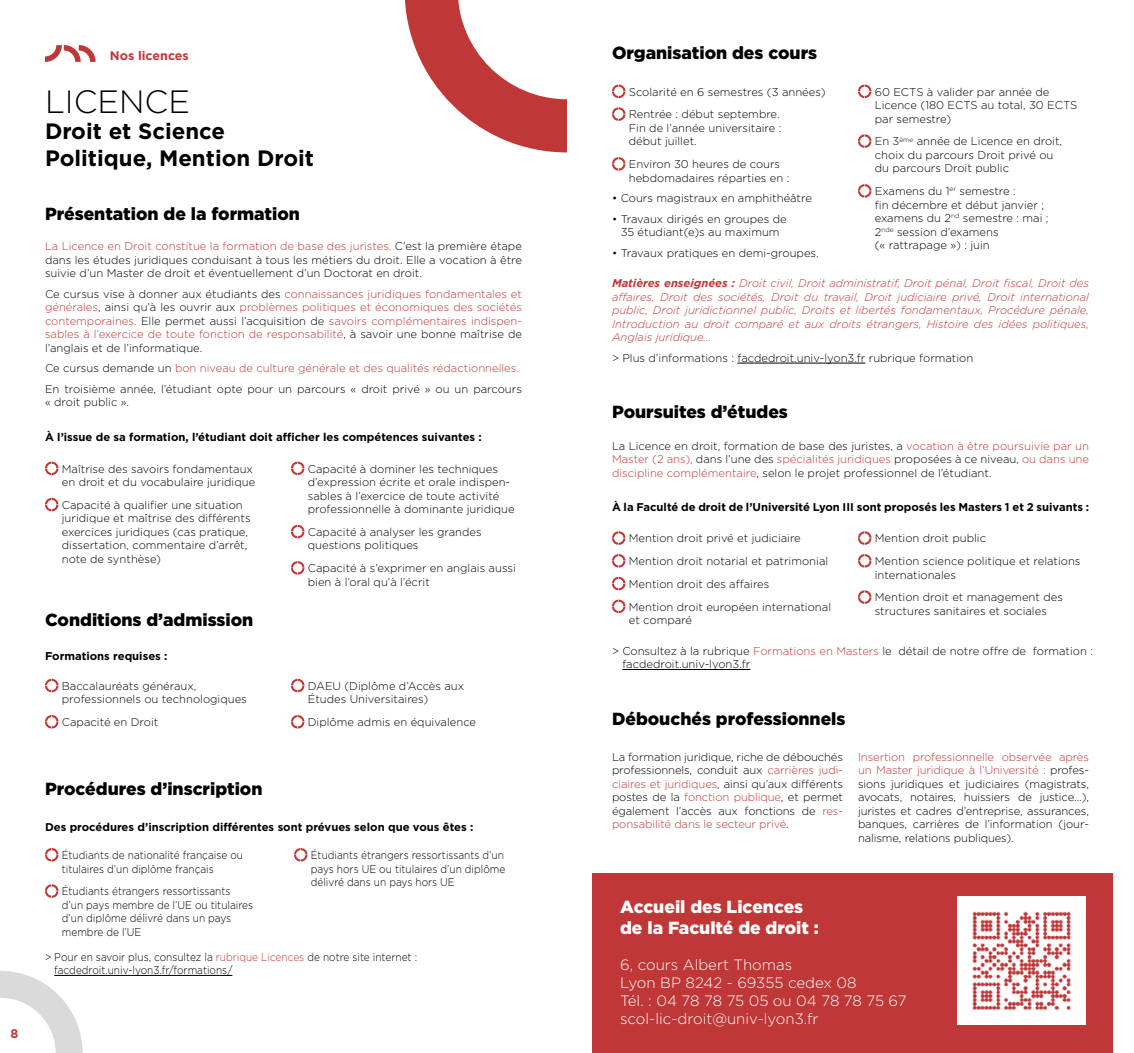
<style>
.page{position:relative;width:1134px;height:1053px;background:#fff}
.page>*{position:absolute;margin:0;border:0;box-sizing:border-box;transform-origin:0 0}
.t1{font:300 32.25px "Gotham";color:#000}
.t2{font:700 22.25px/26.6px "Gotham";color:#000}
.t3{font:900 17.5px "Gotham";color:#000}
.t4{font:900 17.5px/21px "Gotham";color:#fff}
.t5{font:300 15px/18px "Gotham";color:#fff}
.t6{font:700 12.5px "Gotham";color:#c03737}
.t7{font:300 11.25px/13.5px "Gotham";color:#000}
.t8{font:300 11.25px/13.5px "Gotham";color:#000;scale:.9 1}
.t9{font:italic 300 11.25px/13.5px "Gotham";color:#c03737;text-align:justify}
.t10{font:300 11.25px/13.5px "Gotham";color:#c03737;text-align:justify}
.t11{font:700 11.25px "Gotham";color:#000}
.s1{color:#c03737}
.s2{color:#000}
.s3{font-weight:700}
</style>
<div class="page">
<div style="left:592px;top:873px;width:521px;height:179px;background:#c03737"></div>
<svg style="left:45px;top:45px;width:51px;height:17px"></svg>
<svg style="left:405px;top:0;width:162px;height:152px"></svg>
<svg style="left:45px;top:461px;width:13px;height:14px"></svg>
<svg style="left:45px;top:498px;width:13px;height:13px"></svg>
<svg style="left:291px;top:461px;width:13px;height:14px"></svg>
<svg style="left:291px;top:525px;width:13px;height:13px"></svg>
<svg style="left:291px;top:561px;width:13px;height:13px"></svg>
<svg style="left:45px;top:678px;width:13px;height:14px"></svg>
<svg style="left:45px;top:715px;width:13px;height:13px"></svg>
<svg style="left:291px;top:678px;width:13px;height:14px"></svg>
<svg style="left:291px;top:715px;width:13px;height:13px"></svg>
<svg style="left:612px;top:85px;width:13px;height:13px"></svg>
<svg style="left:612px;top:107px;width:13px;height:14px"></svg>
<svg style="left:612px;top:157px;width:13px;height:13px"></svg>
<svg style="left:858px;top:85px;width:13px;height:13px"></svg>
<svg style="left:858px;top:134px;width:13px;height:14px"></svg>
<svg style="left:858px;top:184px;width:13px;height:13px"></svg>
<hr style="left:737px;top:363px;width:128px;height:1px;background:#000">
<svg style="left:612px;top:531px;width:13px;height:13px"></svg>
<svg style="left:612px;top:554px;width:13px;height:13px"></svg>
<svg style="left:612px;top:577px;width:13px;height:13px"></svg>
<svg style="left:612px;top:599px;width:13px;height:14px"></svg>
<svg style="left:858px;top:531px;width:13px;height:13px"></svg>
<svg style="left:858px;top:554px;width:13px;height:13px"></svg>
<svg style="left:858px;top:590px;width:13px;height:13px"></svg>
<svg style="left:45px;top:848px;width:13px;height:13px"></svg>
<svg style="left:45px;top:884px;width:13px;height:13px"></svg>
<svg style="left:294px;top:848px;width:13px;height:13px"></svg>
<hr style="left:622px;top:669px;width:128px;height:1px;background:#000">
<img style="left:957px;top:896px;width:128px;height:128px">
<hr style="left:54px;top:975px;width:178px;height:1px;background:#000">
<svg style="left:0;top:971px;width:83px;height:81px"></svg>
<p class="t6" style="left:11px;top:1025px;width:9px">8</p>
<p class="t6" style="left:110px;top:48px;width:81px">Nos licences</p>
<h1 class="t1" style="left:45px;top:81px;width:146px">LICENCE</h1>
<h2 class="t2" style="left:45px;top:118px;width:270px">Droit et Science<br>Politique, Mention Droit</h2>
<h3 class="t3" style="left:45px;top:201px;width:256px">Présentation de la formation</h3>
<p class="t7" style="left:45px;top:239px;width:478px;text-align:justify"><span class="s1">La Licence en Droit constitue la formation de base des juristes.</span> C’est la première étape dans les études juridiques conduisant à tous les métiers du droit. Elle a vocation à être suivie d’un Master de droit et éventuellement d’un Doctorat en droit.</p>
<p class="t10" style="left:45px;top:287px;width:478px"><span class="s2">Ce cursus vise à donner aux étudiants des</span> connaissances juridiques fondamentales et générales<span class="s2">, ainsi qu’à les ouvrir aux</span> problèmes politiques et économiques des sociétés contemporaines. <span class="s2">Elle permet aussi l’acquisition de</span> savoirs complémentaires indispen&shy;sables à l’exercice de toute fonction de responsabilité<span class="s2">, à savoir une bonne maîtrise de l’anglais et de l’informatique.</span></p>
<p class="t7" style="left:45px;top:358px;width:478px;line-height:20.6px">Ce cursus demande un <span class="s1">bon niveau de culture générale et des qualités rédactionnelles.<br></span>En troisième année, l’étudiant opte pour un parcours « droit privé » ou un parcours</p>
<p class="t7" style="left:45px;top:395px;width:86px">« droit public ».</p>
<p class="t11" style="left:45px;top:429px;width:438px">À l’issue de sa formation, l’étudiant doit afficher les compétences suivantes :</p>
<p class="t7" style="left:62px;top:461px;width:195px">Maîtrise des savoirs fondamentaux en droit et du vocabulaire juridique</p>
<p class="t7" style="left:62px;top:497px;width:190px">Capacité à qualifier une situation juridique et maîtrise des différents exercices juridiques (cas pratique, dissertation, commentaire d’arrêt, note de synthèse)</p>
<h3 class="t3" style="left:45px;top:607px;width:210px">Conditions d’admission</h3>
<p class="t11" style="left:45px;top:648px;width:124px">Formations requises :</p>
<p class="t7" style="left:62px;top:678px;width:187px">Baccalauréats généraux, professionnels ou technologiques</p>
<p class="t7" style="left:62px;top:715px;width:98px">Capacité en Droit</p>
<h3 class="t3" style="left:45px;top:776px;width:219px">Procédures d’inscription</h3>
<p class="t7" style="left:308px;top:461px;width:208px">Capacité à dominer les techniques d’expression écrite et orale indispen&shy;sables à l’exercice de toute activité professionnelle à dominante juridique</p>
<p class="t7" style="left:308px;top:524px;width:175px">Capacité à analyser les grandes questions politiques</p>
<p class="t7" style="left:308px;top:561px;width:210px">Capacité à s’exprimer en anglais aussi bien à l’oral qu’à l’écrit</p>
<p class="t7" style="left:308px;top:678px;width:158px">DAEU (Diplôme d’Accès aux<br>Études Universitaires)</p>
<p class="t7" style="left:308px;top:715px;width:170px">Diplôme admis en équivalence</p>
<p class="t11" style="left:45px;top:819px;width:430px">Des procédures d’inscription différentes sont prévues selon que vous êtes :</p>
<p class="t8" style="left:62px;top:847px;width:203px">Étudiants de nationalité française ou titulaires d’un diplôme français</p>
<p class="t8" style="left:62px;top:884px;width:214px">Étudiants étrangers ressortissants d’un pays membre de l’UE ou titulaires d’un diplôme délivré dans un pays membre de l’UE</p>
<p class="t8" style="left:311px;top:847px;width:218px;text-align:justify">Étudiants étrangers ressortissants d’un pays hors UE ou titulaires d’un diplôme délivré dans un pays hors UE</p>
<p class="t8" style="left:54px;top:949px;width:405px;text-indent:-9px">&gt; Pour en savoir plus, consultez la <span class="s1">rubrique Licences</span> de notre site internet : facdedroit.univ-lyon3.fr/formations/</p>
<h3 class="t3" style="left:612px;top:41px;width:207px">Organisation des cours</h3>
<p class="t7" style="left:629px;top:80px;width:198px;line-height:22.8px">Scolarité en 6 semestres (3 années)<br>Rentrée : début septembre.</p>
<p class="t7" style="left:629px;top:121px;width:154px">Fin de l’année universitaire : début juillet.</p>
<p class="t7" style="left:629px;top:157px;width:162px">Environ 30 heures de cours hebdomadaires réparties en :</p>
<p class="t7" style="left:612px;top:191px;width:201px">• Cours magistraux en amphithéâtre</p>
<p class="t7" style="left:612px;top:212px;width:176px;text-align:center">• Travaux dirigés en groupes de<br>35 étudiant(e)s au maximum</p>
<p class="t7" style="left:612px;top:246px;width:208px">• Travaux pratiques en demi-groupes.</p>
<p class="t7" style="left:875px;top:84px;width:204px">60 ECTS à valider par année de<br>Licence (180 ECTS au total, 30 ECTS par semestre)</p>
<p class="t7" style="left:875px;top:134px;width:189px">En 3<sup>ème</sup> année de Licence en droit, choix du parcours Droit privé ou du parcours Droit public</p>
<p class="t7" style="left:875px;top:184px;width:175px">Examens du 1<sup>er</sup> semestre :<br>fin décembre et début janvier ; examens du 2<sup>nd</sup> semestre : mai ;<br>2<sup>nde</sup> session d’examens<br>(« rattrapage ») : juin</p>
<p class="t9" style="left:612px;top:276px;width:478px"><span class="s3">Matières enseignées :</span> Droit civil, Droit administratif, Droit pénal, Droit fiscal, Droit des affaires, Droit des sociétés, Droit du travail, Droit judiciaire privé, Droit international public, Droit juridictionnel public, Droits et libertés fondamentaux, Procédure pénale, Introduction au droit comparé et aux droits étrangers, Histoire des idées politiques, Anglais juridique…</p>
<p class="t7" style="left:612px;top:351px;width:363px">&gt; Plus d’informations : facdedroit.univ-lyon3.fr rubrique formation</p>
<h3 class="t3" style="left:612px;top:400px;width:177px">Poursuites d’études</h3>
<p class="t7" style="left:612px;top:438px;width:478px;text-align:justify">La Licence en droit, formation de base des juristes, a <span class="s1">vocation à être poursuivie par un Master (2 ans),</span> dans l’une des <span class="s1">spécialités juridiques</span> proposées à ce niveau, <span class="s1">ou dans une discipline complémentaire</span>, selon le projet professionnel de l’étudiant.</p>
<p class="t11" style="left:612px;top:499px;width:478px">À la Faculté de droit de l’Université Lyon III sont proposés les Masters 1 et 2 suivants :</p>
<p class="t7" style="left:629px;top:526px;width:204px;line-height:22.8px">Mention droit privé et judiciaire Mention droit notarial et patrimonial Mention droit des affaires<br>Mention droit européen international</p>
<p class="t7" style="left:629px;top:613px;width:65px">et comparé</p>
<p class="t7" style="left:875px;top:526px;width:207px;line-height:22.8px">Mention droit public<br>Mention science politique et relations</p>
<p class="t7" style="left:875px;top:563px;width:190px;line-height:22.8px">internationales<br>Mention droit et management des</p>
<p class="t7" style="left:875px;top:603px;width:174px">structures sanitaires et sociales</p>
<p class="t7" style="left:622px;top:643px;width:472px;text-indent:-10px">&gt; Consultez à la rubrique <span class="s1">Formations en Masters</span> le détail de notre offre de formation : facdedroit.univ-lyon3.fr</p>
<h3 class="t3" style="left:612px;top:706px;width:235px">Débouchés professionnels</h3>
<p class="t7" style="left:612px;top:749px;width:232px;text-align:justify">La formation juridique, riche de débouchés professionnels, conduit aux <span class="s1">carrières judi&shy;ciaires et juridiques</span>, ainsi qu’aux différents postes de la <span class="s1">fonction publique</span>, et permet également l’accès aux fonctions de <span class="s1">res&shy;ponsabilité dans le secteur privé</span>.</p>
<p class="t7" style="left:858px;top:749px;width:232px;text-align:justify"><span class="s1">Insertion professionnelle observée après un Master juridique à l’Université :</span> profes&shy;sions juridiques et judiciaires (magistrats, avocats, notaires, huissiers de justice…), juristes et cadres d’entreprise, assurances, banques, carrières de l’information (jour&shy;nalisme, relations publiques).</p>
<h3 class="t4" style="left:620px;top:895px;width:200px">Accueil des Licences de la Faculté de droit :</h3>
<h3 class="t5" style="left:620px;top:955px;width:288px">6, cours Albert Thomas<br>Lyon BP 8242 - 69355 cedex 08<br>Tél. : 04 78 78 75 05 ou 04 78 78 75 67 scol-lic-droit@univ-lyon3.fr</h3>
</div>
